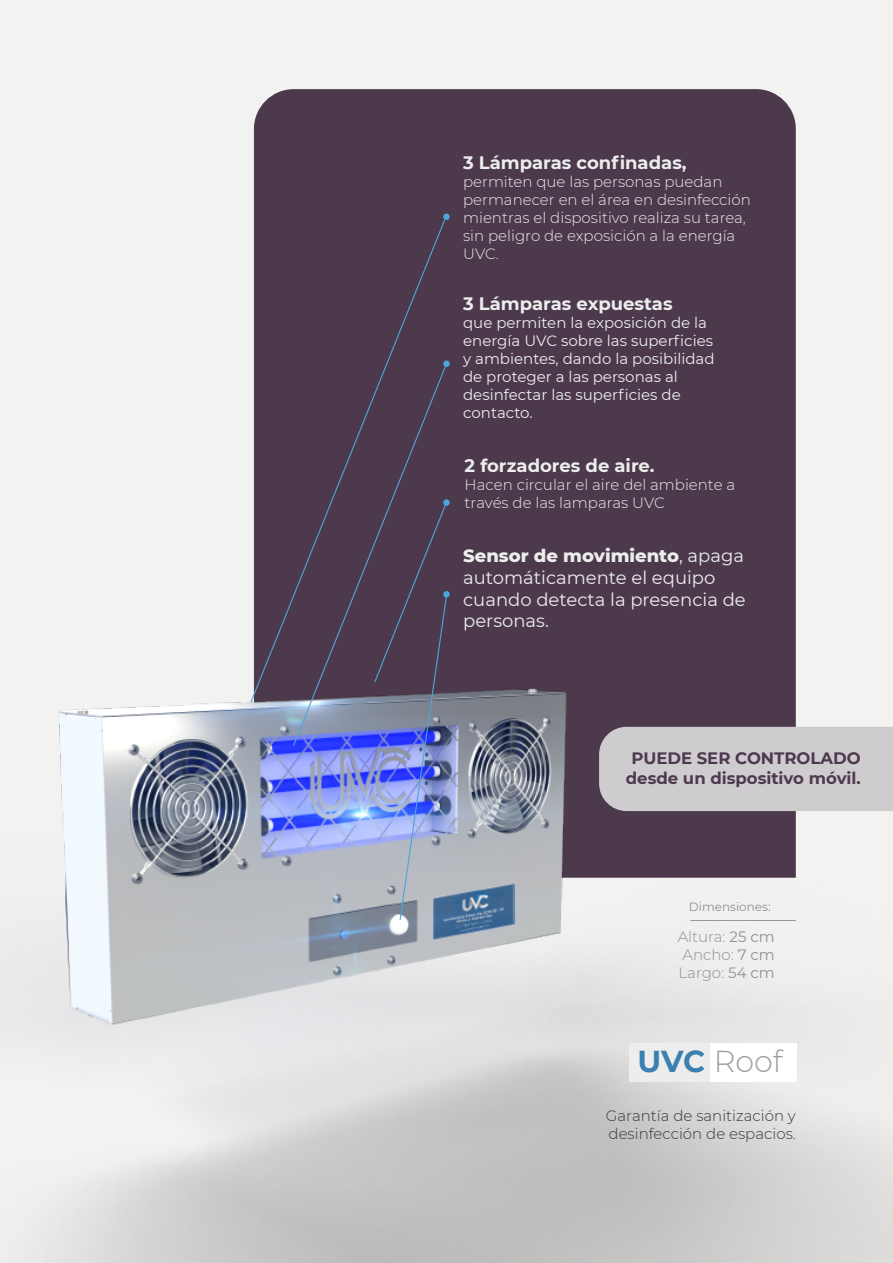
<style>
.page{position:relative;width:893px;height:1263px;background:#f2f2f1}
.page>*{position:absolute;margin:0;border:0;box-sizing:border-box;transform-origin:0 0}
.t1{font:300 30.15px "Montserrat";color:#9e9e9e}
.t2{font:18px/21.6px "Montserrat";color:#ededed}
.t3{font:700 18px "Montserrat";color:#ededed}
.t4{font:700 16.5px/19.8px "Montserrat";color:#4d394d;text-align:center}
.t5{font:300 15px/18px "Montserrat";color:#ededed}
.t6{font:15px/18px "Montserrat";color:#ededed}
.t7{font:300 15px/18px "Montserrat";color:#383838}
.t8{font:300 15px/18px "Montserrat";color:#919091;text-align:justify}
.t9{font:12px "Montserrat";color:#919091}
.s1{font-weight:800}
.s2{font-weight:400}
.s3{font-weight:700;color:#3b80b1}
</style>
<div class="page">
<div style="left:254px;top:89px;width:542px;height:567px;background:#4c394c"></div>
<img style="left:33px;top:656px;width:860px;height:607px">
<svg style="left:292px;top:367px;width:156px;height:380px;background:#7582c1"></svg>
<div style="left:443px;top:214px;width:7px;height:6px;background:#4ba6dd;border-radius:50%"></div>
<svg style="left:446px;top:360px;width:4px;height:7px"></svg>
<hr style="left:690px;top:920px;width:106px;height:1px;background:#999">
<div style="left:599px;top:727px;width:294px;height:84px;background:#ceccce"></div>
<div style="left:629px;top:1043px;width:81px;height:39px;background:#ededed"></div>
<div style="left:710px;top:1043px;width:86px;height:39px;background:#fff"></div>
<div style="left:249px;top:218px;width:197px;height:485px;background:#4c394c"></div>
<svg style="left:373px;top:499px;width:77px;height:422px;background:#6d6c8e"></svg>
<p class="t3" style="left:463px;top:149px;width:225px">3 Lámparas confinadas,</p>
<p class="t5" style="left:463px;top:172px;width:289px">permiten que las personas puedan permanecer en el área en desinfección mientras el dispositivo realiza su tarea, sin peligro de exposición a la energía<br>UVC.</p>
<p class="t3" style="left:463px;top:291px;width:211px">3 Lámparas expuestas</p>
<p class="t6" style="left:463px;top:313px;width:253px">que permiten la exposición de la energía UVC sobre las superficies y ambientes, dando la posibilidad de proteger a las personas al desinfectar las superficies de contacto.</p>
<p class="t3" style="left:465px;top:452px;width:192px">2 forzadores de aire.</p>
<p class="t5" style="left:465px;top:475px;width:272px">Hacen circular el aire del ambiente a través de las lamparas UVC</p>
<p class="t2" style="left:463px;top:544px;width:284px"><span class="s1">Sensor de movimiento</span>, apaga automáticamente el equipo cuando detecta la presencia de personas.</p>
<p class="t4" style="left:626px;top:748px;width:236px">PUEDE SER CONTROLADO desde un dispositivo móvil.</p>
<p class="t9" style="left:689px;top:898px;width:83px">Dimensiones:</p>
<p class="t8" style="left:678px;top:928px;width:99px">Altura: <span class="s2">25 cm </span>Ancho: <span class="s2">7 cm </span>Largo: <span class="s2">54 cm</span></p>
<h1 class="t1" style="left:637px;top:1041px;width:147px"><span class="s3">UVC</span> Roof</h1>
<p class="t7" style="left:606px;top:1106px;width:191px">Garantía de sanitización y desinfección de espacios.</p>
</div>
